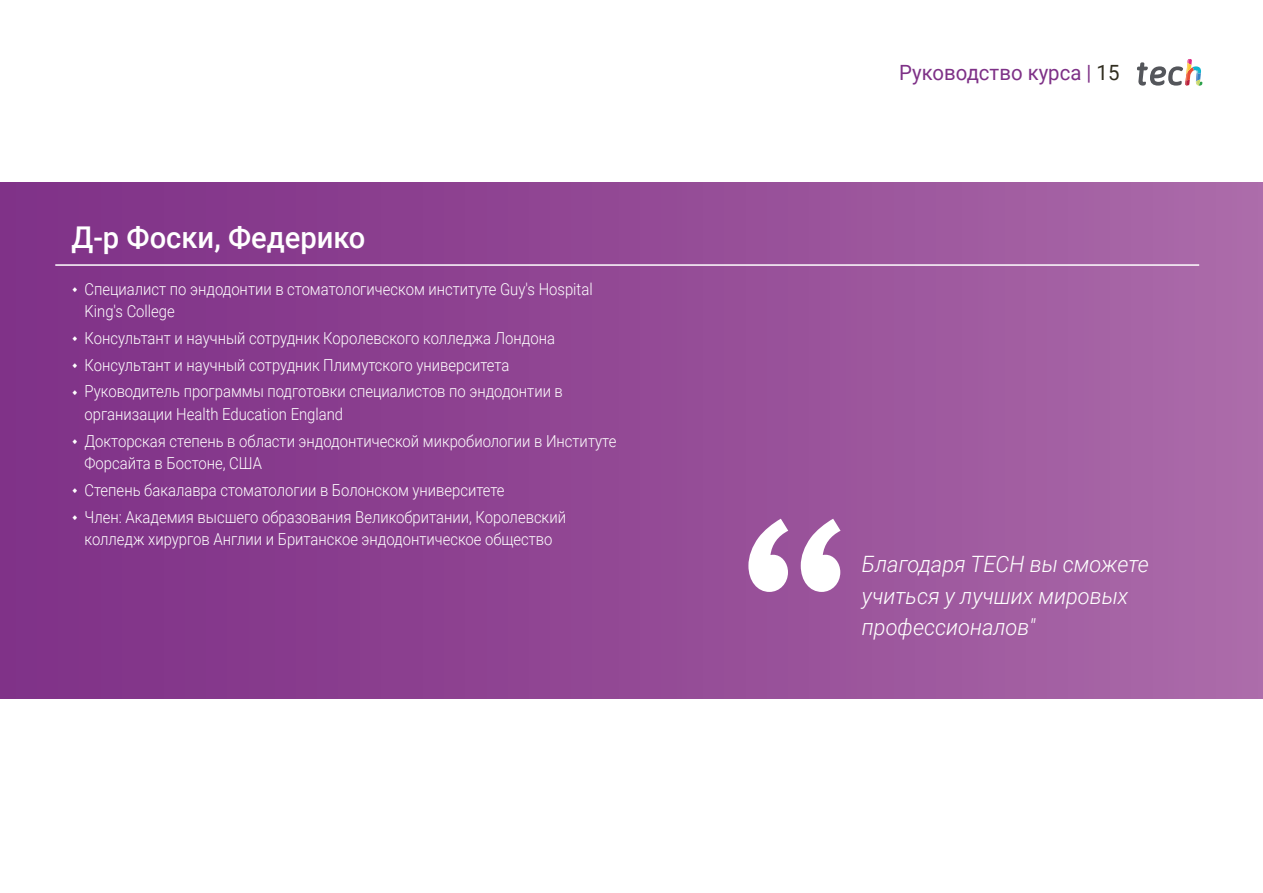
<style>
.page{position:relative;width:1263px;height:893px;background:#fff}
.page>*{position:absolute;margin:0;border:0;box-sizing:border-box;transform-origin:0 0}
.t1{font:500 30px "Roboto";color:#fff}
.t2{font:italic 300 22.5px/31.5px "Roboto";color:#fff}
.t3{font:21px "Roboto";color:#7e3187}
.t4{font:300 16.5px/26.7px "Roboto";color:#fff;scale:.9 1}
.s1{color:#312e20}
</style>
<div class="page">
<div style="left:0;top:182px;width:1263px;height:516px;background:linear-gradient(to right,#7d2e85,#ab69a8)"></div>
<svg style="left:748px;top:519px;width:92px;height:73px"></svg>
<svg style="left:1137px;top:59px;width:65px;height:27px"></svg>
<hr style="left:55px;top:264px;width:1144px;height:2px;background:#fff">
<svg style="left:73px;top:287px;width:4px;height:5px"></svg>
<svg style="left:73px;top:336px;width:4px;height:5px"></svg>
<svg style="left:73px;top:363px;width:4px;height:5px"></svg>
<svg style="left:73px;top:390px;width:4px;height:5px"></svg>
<svg style="left:73px;top:439px;width:4px;height:5px"></svg>
<svg style="left:73px;top:488px;width:4px;height:5px"></svg>
<svg style="left:73px;top:515px;width:4px;height:5px"></svg>
<h1 class="t1" style="left:71px;top:216px;width:295px">Д-р Фоски, Федерико</h1>
<p class="t4" style="left:85px;top:277px;width:566px;line-height:22.5px">Специалист по эндодонтии в стоматологическом институте Guy's Hospital<br>King's College</p>
<p class="t4" style="left:85px;top:324px;width:533px">Консультант и научный сотрудник Королевского колледжа Лондона<br>Консультант и научный сотрудник Плимутского университета<br>Руководитель программы подготовки специалистов по эндодонтии в</p>
<p class="t4" style="left:85px;top:400px;width:592px">организации Health Education England<br>Докторская степень в области эндодонтической микробиологии в Институте</p>
<p class="t4" style="left:85px;top:449px;width:536px">Форсайта в Бостоне, США<br>Степень бакалавра стоматологии в Болонском университете<br>Член: Академия высшего образования Великобритании, Королевский</p>
<p class="t4" style="left:85px;top:525px;width:521px">колледж хирургов Англии и Британское эндодонтическое общество</p>
<p class="t3" style="left:899px;top:57px;width:222px">Руководство курса | <span class="s1">15</span></p>
<h2 class="t2" style="left:862px;top:548px;width:288px">Благодаря TECH вы сможете учиться у лучших мировых профессионалов"</h2>
</div>
